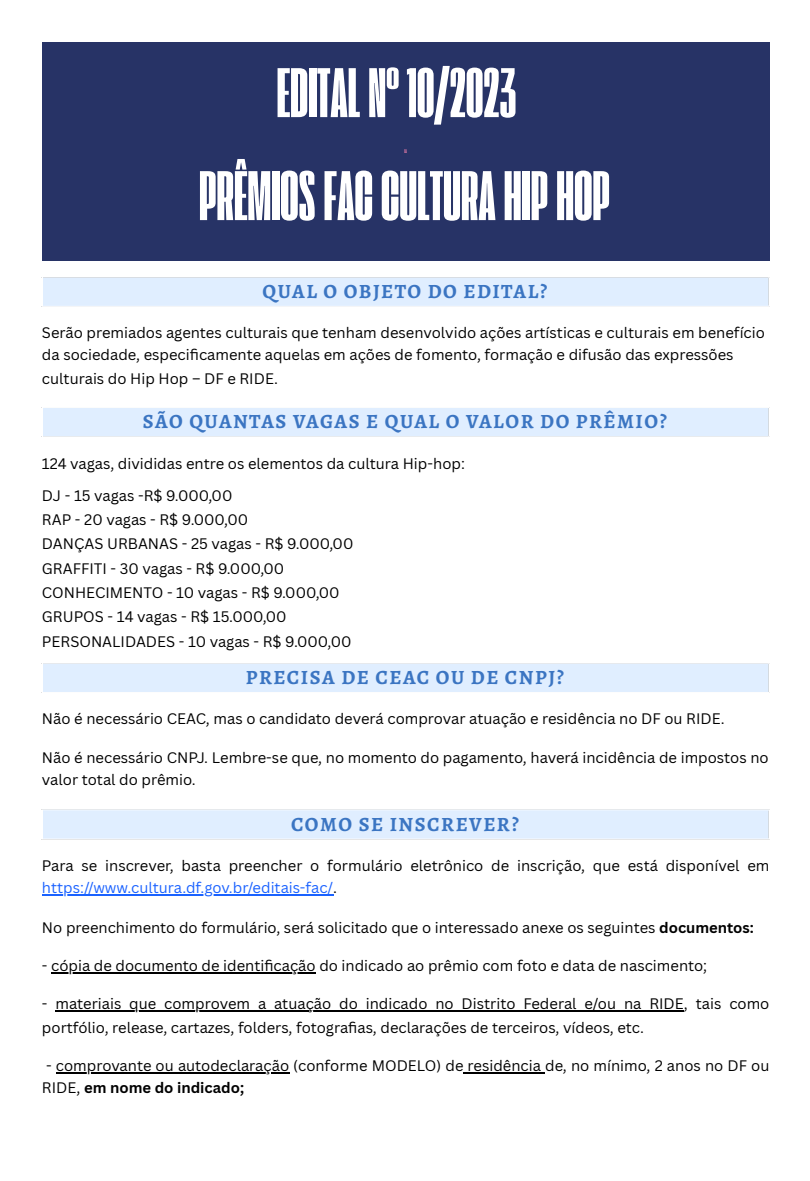
<style>
.page{position:relative;width:810px;height:1181px;background:#fff}
.page>*{position:absolute;margin:0;border:0;box-sizing:border-box;transform-origin:0 0}
.t1{font:73.65px "Extenda 30 Deca";color:#fff}
.t2{font:700 20.25px "Alegreya";letter-spacing:.075em;color:#3b75c2}
.t3{font:14.85px/22.2px "Canva Sans";color:#000}
.t4{font:5.85px "Extenda 30 Deca";color:#e97da9}
.s1{color:#1a62ff}
.s2{font-weight:700}
</style>
<div class="page">
<hr style="left:42px;top:894px;width:291px;height:1px;background:#1a62ff">
<hr style="left:51px;top:972px;width:265px;height:1px;background:#000">
<hr style="left:55px;top:1010px;width:629px;height:1px;background:#000">
<hr style="left:56px;top:1072px;width:233px;height:1px;background:#000">
<hr style="left:464px;top:1072px;width:81px;height:1px;background:#000">
<div style="left:42px;top:42px;width:727px;height:218px;background:#273366"></div>
<div style="left:42px;top:277px;width:727px;height:29px;background:#e0eeff"></div>
<svg style="left:42px;top:277px;width:1px;height:29px"></svg>
<svg style="left:768px;top:277px;width:1px;height:29px"></svg>
<div style="left:42px;top:407px;width:727px;height:30px;background:#e0eeff"></div>
<svg style="left:42px;top:408px;width:1px;height:28px"></svg>
<svg style="left:768px;top:408px;width:1px;height:28px"></svg>
<hr style="left:42px;top:407px;width:727px;height:1px;background:#fff">
<hr style="left:42px;top:436px;width:727px;height:1px;background:#fff">
<div style="left:42px;top:663px;width:727px;height:29px;background:#e0eeff"></div>
<svg style="left:42px;top:663px;width:1px;height:29px"></svg>
<svg style="left:768px;top:663px;width:1px;height:29px"></svg>
<div style="left:42px;top:809px;width:727px;height:30px;background:#e0eeff"></div>
<svg style="left:42px;top:810px;width:1px;height:28px"></svg>
<svg style="left:768px;top:810px;width:1px;height:28px"></svg>
<hr style="left:42px;top:809px;width:727px;height:1px;background:#fff">
<hr style="left:42px;top:838px;width:727px;height:1px;background:#fff">
<p class="t1" style="left:277px;top:60px;width:241px">EDITALNº10/2023</p>
<p class="t1" style="left:199px;top:162px;width:412px">PRÊMIOSFACCULTURAHIPHOP</p>
<p class="t4" style="left:405px;top:148px;width:4px">LA</p>
<p class="t2" style="left:263px;top:277px;width:286px">QUAL O OBJETO DO EDITAL?</p>
<h2 class="t3" style="left:42px;top:321px;width:724px;line-height:22.8px">Serão premiados agentes culturais que tenham desenvolvido ações artísticas e culturais em benefício da sociedade, especifi camente aquelas em ações de fomento, formação e difusão das expressões culturais do Hip Hop – DF e RIDE.</h2>
<p class="t2" style="left:143px;top:407px;width:526px">SÃO QUANTAS VAGAS E QUAL O VALOR DO PRÊMIO?</p>
<h2 class="t3" style="left:42px;top:452px;width:424px">124 vagas, divididas entre os elementos da cultura Hip-hop:</h2>
<h2 class="t3" style="left:42px;top:484px;width:192px">DJ - 15 vagas -R$ 9.000,00</h2>
<h2 class="t3" style="left:42px;top:508px;width:208px">RAP - 20 vagas - R$ 9.000,00</h2>
<h2 class="t3" style="left:42px;top:532px;width:313px">DANÇAS URBANAS - 25 vagas - R$ 9.000,00</h2>
<h2 class="t3" style="left:42px;top:557px;width:244px">GRAFFITI - 30 vagas - R$ 9.000,00</h2>
<h2 class="t3" style="left:42px;top:581px;width:299px">CONHECIMENTO - 10 vagas - R$ 9.000,00</h2>
<h2 class="t3" style="left:42px;top:605px;width:246px">GRUPOS - 14 vagas - R$ 15.000,00</h2>
<h2 class="t3" style="left:42px;top:629px;width:311px">PERSONALIDADES - 10 vagas - R$ 9.000,00</h2>
<p class="t2" style="left:246px;top:663px;width:320px">PRECISA DE CEAC OU DE CNPJ?</p>
<h2 class="t3" style="left:42px;top:707px;width:684px">Não é necessário CEAC, mas o candidato deverá comprovar atuação e residência no DF ou RIDE.</h2>
<h2 class="t3" style="left:42px;top:746px;width:728px">Não é necessário CNPJ. Lembre-se que, no momento do pagamento, haverá incidência de impostos no valor total do prêmio.</h2>
<p class="t2" style="left:291px;top:810px;width:229px">COMO SE INSCREVER?</p>
<h2 class="t3" style="left:42px;top:854px;width:729px">Para se inscrever, basta preencher o formulário eletrônico de inscrição, que está disponível em <span class="s1">https://www.cultura.df.gov.br/editais-fac/</span>.</h2>
<h2 class="t3" style="left:42px;top:915px;width:714px">No preenchimento do formulário, será solicitado que o interessado anexe os seguintes <span class="s2">documentos:</span></h2>
<h2 class="t3" style="left:42px;top:954px;width:667px">- cópia de documento de identificação do indicado ao prêmio com foto e data de nascimento;</h2>
<h2 class="t3" style="left:42px;top:992px;width:729px;line-height:23.2px">- materiais que comprovem a atuação do indicado no Distrito Federal e/ou na RIDE, tais como portfólio, release, cartazes, folders, fotografi as, declarações de terceiros, vídeos, etc.</h2>
<h2 class="t3" style="left:42px;top:1054px;width:729px">- comprovante ou autodeclaração (conforme MODELO) de residência de, no mínimo, 2 anos no DF ou<br>RIDE, <span class="s2">em nome do indicado;</span></h2>
</div>
